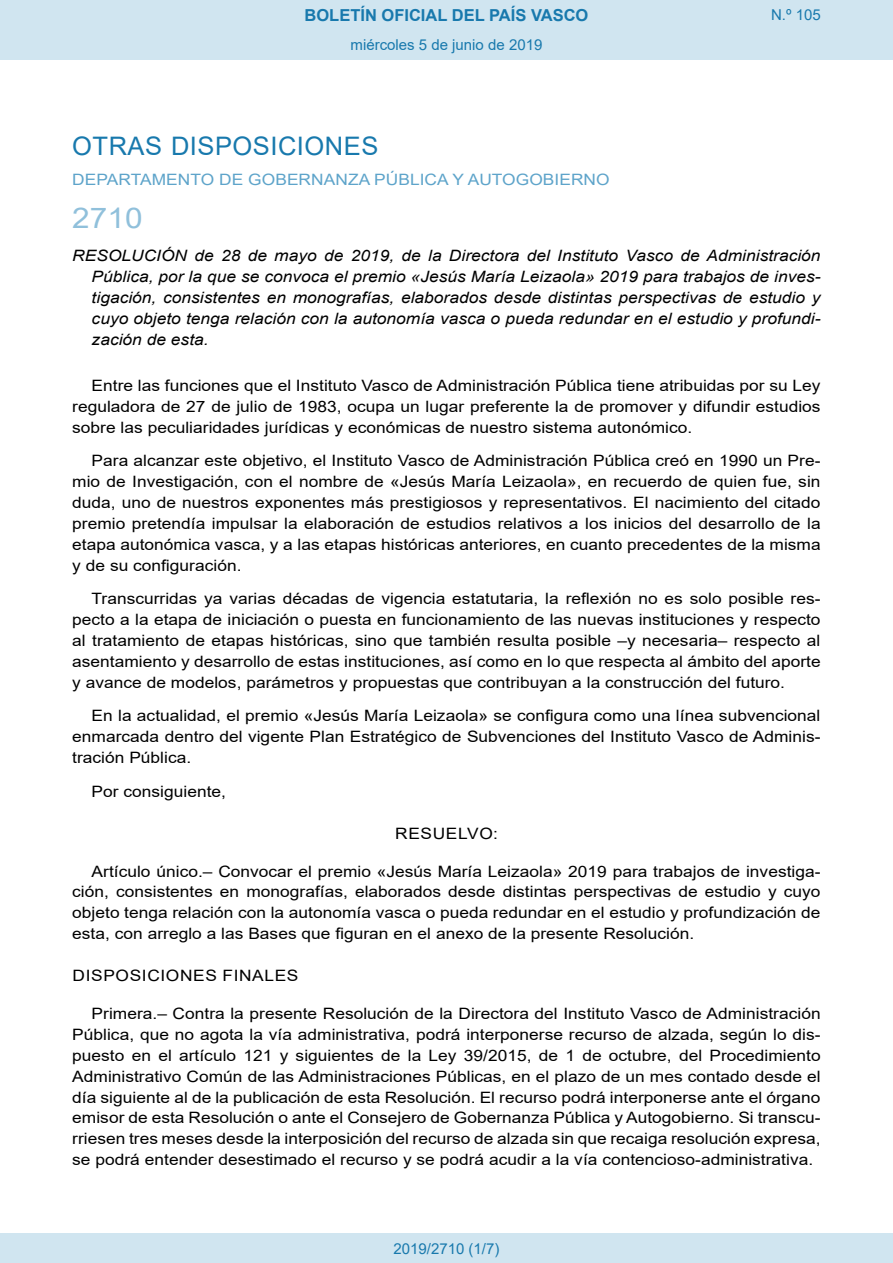
<style>
.page{position:relative;width:893px;height:1263px;background:#fff}
.page>*{position:absolute;margin:0;border:0;box-sizing:border-box;transform-origin:0 0}
.BOPVOrden{font:28.5px "Arial";color:#90c0db;scale:1.11 1}
.BOPVSeccion{font:25.5px "Arial";letter-spacing:.02em;color:#1879ad}
.t1{font:700 16.5px "Arial";color:#1879ad}
.BOPVDetalle{font:15.6px/20.9px "Arial";color:#000;text-align:justify;scale:1.11 1}
.BOPVTitulo{font:italic 15.6px/20.9px "Arial";color:#000;text-align:justify;scale:1.11 1}
.BOPVOrganismo{font:15.6px "Arial";letter-spacing:.005em;color:#5ea4ca;scale:1.11 1}
.BOPVDisposicion{font:15.6px "Arial";letter-spacing:.035em;color:#000;scale:1.11 1}
.BOPVClave{font:15.6px "Arial";letter-spacing:.035em;color:#000;scale:1.11 1}
.Paginacion_Centro{font:15px "Arial";color:#1879ad}
</style>
<div class="page">
<div style="left:0;top:0;width:893px;height:60px;background:#d0e5f0"></div>
<div style="left:0;top:1233px;width:893px;height:30px;background:#d0e5f0"></div>
<p class="t1" style="left:305px;top:3px;width:285px">BOLETÍN OFICIAL DEL PAÍS VASCO</p>
<p class="Paginacion_Centro" style="left:351px;top:35px;width:193px">miércoles 5 de junio de 2019</p>
<p class="Paginacion_Centro" style="left:771px;top:5px;width:51px">N.º 105</p>
<p class="BOPVSeccion" style="left:72px;top:128px;width:308px">OTRAS DISPOSICIONES</p>
<p class="BOPVOrganismo" style="left:72px;top:169px;width:486px">DEPARTAMENTO DE GOBERNANZA PÚBLICA Y AUTOGOBIERNO</p>
<p class="BOPVOrden" style="left:72px;top:198px;width:65px">2710</p>
<p class="BOPVTitulo" style="left:92px;top:246px;width:658px;text-indent:-19px">RESOLUCIÓN de 28 de mayo de 2019, de la Directora del Instituto Vasco de Administración Pública, por la que se convoca el premio «Jesús María Leizaola» 2019 para trabajos de inves&shy;tigación, consistentes en monografías, elaborados desde distintas perspectivas de estudio y cuyo objeto tenga relación con la autonomía vasca o pueda redundar en el estudio y profundi&shy;zación de esta.</p>
<p class="BOPVDetalle" style="left:72px;top:375px;width:676px;text-indent:19px">Entre las funciones que el Instituto Vasco de Administración Pública tiene atribuidas por su Ley reguladora de 27 de julio de 1983, ocupa un lugar preferente la de promover y difundir estudios sobre las peculiaridades jurídicas y económicas de nuestro sistema autonómico.</p>
<p class="BOPVDetalle" style="left:72px;top:450px;width:676px;text-indent:19px">Para alcanzar este objetivo, el Instituto Vasco de Administración Pública creó en 1990 un Pre&shy;mio de Investigación, con el nombre de «Jesús María Leizaola», en recuerdo de quien fue, sin duda, uno de nuestros exponentes más prestigiosos y representativos. El nacimiento del citado premio pretendía impulsar la elaboración de estudios relativos a los inicios del desarrollo de la etapa autonómica vasca, y a las etapas históricas anteriores, en cuanto precedentes de la misma y de su configuración.</p>
<p class="BOPVDetalle" style="left:72px;top:588px;width:676px;text-indent:19px">Transcurridas ya varias décadas de vigencia estatutaria, la reflexión no es solo posible res&shy;pecto a la etapa de iniciación o puesta en funcionamiento de las nuevas instituciones y respecto al tratamiento de etapas históricas, sino que también resulta posible –y necesaria– respecto al asentamiento y desarrollo de estas instituciones, así como en lo que respecta al ámbito del aporte y avance de modelos, parámetros y propuestas que contribuyan a la construcción del futuro.</p>
<p class="BOPVDetalle" style="left:72px;top:705px;width:676px;text-indent:19px">En la actualidad, el premio «Jesús María Leizaola» se configura como una línea subvencional enmarcada dentro del vigente Plan Estratégico de Subvenciones del Instituto Vasco de Adminis&shy;tración Pública.</p>
<p class="BOPVDetalle" style="left:92px;top:781px;width:123px">Por consiguiente,</p>
<p class="BOPVClave" style="left:395px;top:822px;width:94px">RESUELVO:</p>
<p class="BOPVDetalle" style="left:72px;top:861px;width:676px;text-indent:19px">Artículo único.– Convocar el premio «Jesús María Leizaola» 2019 para trabajos de investiga&shy;ción, consistentes en monografías, elaborados desde distintas perspectivas de estudio y cuyo objeto tenga relación con la autonomía vasca o pueda redundar en el estudio y profundización de esta, con arreglo a las Bases que figuran en el anexo de la presente Resolución.</p>
<p class="BOPVDisposicion" style="left:73px;top:965px;width:205px">DISPOSICIONES FINALES</p>
<p class="BOPVDetalle" style="left:72px;top:1003px;width:676px;text-indent:19px">Primera.– Contra la presente Resolución de la Directora del Instituto Vasco de Administración Pública, que no agota la vía administrativa, podrá interponerse recurso de alzada, según lo dis&shy;puesto en el artículo 121 y siguientes de la Ley 39/2015, de 1 de octubre, del Procedimiento Administrativo Común de las Administraciones Públicas, en el plazo de un mes contado desde el día siguiente al de la publicación de esta Resolución. El recurso podrá interponerse ante el órgano emisor de esta Resolución o ante el Consejero de Gobernanza Pública y Autogobierno. Si transcu&shy;rriesen tres meses desde la interposición del recurso de alzada sin que recaiga resolución expresa, se podrá entender desestimado el recurso y se podrá acudir a la vía contencioso-administrativa.</p>
<p class="Paginacion_Centro" style="left:393px;top:1238px;width:107px">2019/2710 (1/7)</p>
</div>
